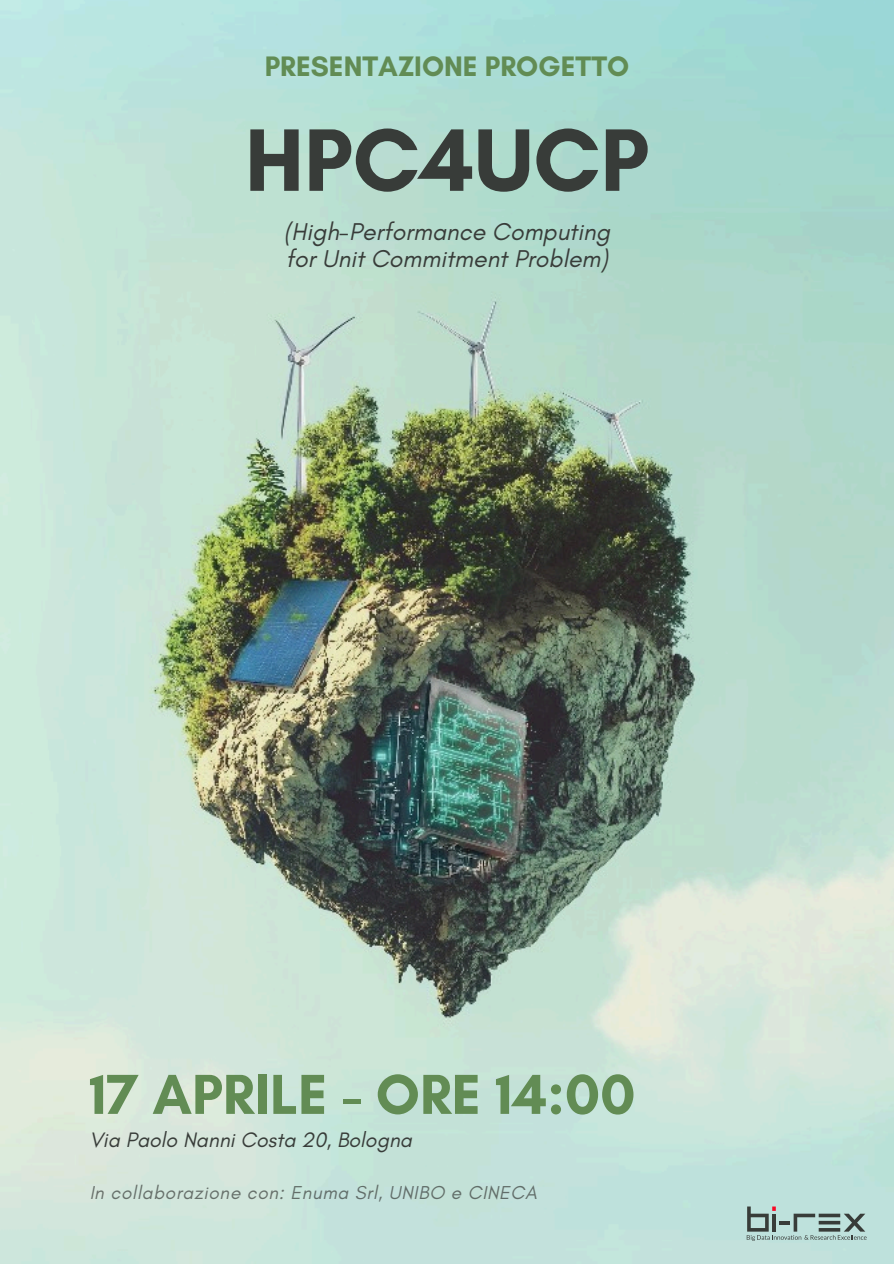
<style>
.page{position:relative;width:894px;height:1264px;background:#fff}
.page>*{position:absolute;margin:0;border:0;box-sizing:border-box;transform-origin:0 0}
.t1{font:700 90.3px "Glacial Indifference";color:#383c39}
.t2{font:700 57.3px "Glacial Indifference";color:#628c54}
.t3{font:700 28.65px "Glacial Indifference";color:#628c54}
.t4{font:italic 24.75px/27px "Glacial Indifference";color:#383c39}
.t5{font:italic 21.3px "Glacial Indifference";color:#383c39}
.t6{font:italic 19.05px "Glacial Indifference";letter-spacing:.035em;color:#383c39}
</style>
<div class="page">
<img style="left:0;top:0;width:893px;height:1263px">
<svg style="left:746px;top:1206px;width:120px;height:34px;background:#9bb5b0"></svg>
<h1 class="t3" style="left:265px;top:49px;width:366px">PRESENTAZIONE PROGETTO</h1>
<h3 class="t1" style="left:245px;top:105px;width:405px">HPC4UCP</h3>
<h3 class="t4" style="left:284px;top:218px;width:327px">(High-Performance Computing for Unit Commitment Problem)</h3>
<h2 class="t2" style="left:89px;top:1059px;width:547px">17 APRILE - ORE 14:00</h2>
<h2 class="t5" style="left:89px;top:1126px;width:324px">Via Paolo Nanni Costa 20, Bologna</h2>
<p class="t6" style="left:89px;top:1180px;width:449px">In collaborazione con: Enuma Srl, UNIBO e CINECA</p>
</div>
